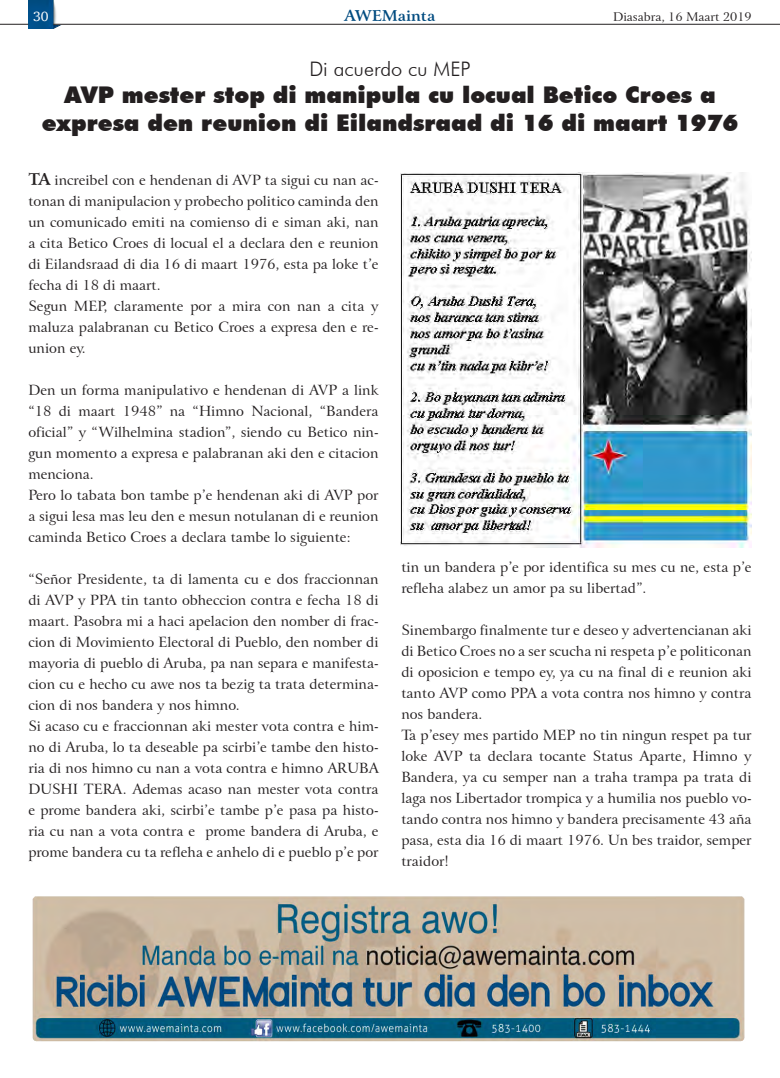
<style>
.page{position:relative;width:780px;height:1078px;background:#fff}
.page>*{position:absolute;margin:0;border:0;box-sizing:border-box;transform-origin:0 0}
.No_Spacing{font:900 23px/27.6px "Futura BT";color:#231f20;text-align:center}
.No_Spacing-2{font:300 20px "Futura BT";color:#231f20}
.t1{font:700 15px "Arrus BT";color:#004b80}
.Body_Text_14{font:14px/21px "Arrus BT";color:#231f20;text-align:justify}
.t2{font:14px "Charter ITCTT";color:#fff}
.t3{font:12px "Arrus BT";color:#231f20}
.s1{font-weight:700;font-size:16px}
</style>
<div class="page">
<img style="left:28px;top:0;width:33px;height:28px">
<svg style="left:0;top:24px;width:28px;height:1px"></svg>
<hr style="left:53px;top:24px;width:727px;height:1px;background:#231f20">
<img style="left:401px;top:172px;width:350px;height:375px">
<img style="left:32px;top:896px;width:713px;height:146px">
<p class="t2" style="left:33px;top:7px;width:17px">30</p>
<p class="t1" style="left:344px;top:7px;width:92px">AWEMainta</p>
<p class="t3" style="left:613px;top:9px;width:140px">Diasabra, 16 Maart 2019</p>
<p class="No_Spacing-2" style="left:309px;top:56px;width:163px">Di acuerdo cu MEP</p>
<p class="No_Spacing" style="left:42px;top:81px;width:698px">AVP mester stop di manipula cu locual Betico Croes a expresa den reunion di Eilandsraad di 16 di maart 1976</p>
<p class="Body_Text_14" style="left:28px;top:169px;width:352px"><span class="s1">TA</span> increibel con e hendenan di AVP ta sigui cu nan ac&shy;tonan di manipulacion y probecho politico caminda den un comunicado emiti na comienso di e siman aki, nan a cita Betico Croes di locual el a declara den e reunion di Eilandsraad di dia 16 di maart 1976, esta pa loke t’e fecha di 18 di maart.</p>
<p class="Body_Text_14" style="left:28px;top:295px;width:352px">Segun MEP, claramente por a mira con nan a cita y maluza palabranan cu Betico Croes a expresa den e re&shy;union ey.</p>
<p class="Body_Text_14" style="left:28px;top:379px;width:352px">Den un forma manipulativo e hendenan di AVP a link “18 di maart 1948” na “Himno Nacional, “Bandera oficial” y “Wilhelmina stadion”, siendo cu Betico nin&shy;gun momento a expresa e palabranan aki den e citacion menciona.</p>
<p class="Body_Text_14" style="left:28px;top:484px;width:352px">Pero lo tabata bon tambe p’e hendenan aki di AVP por a sigui lesa mas leu den e mesun notulanan di e reunion caminda Betico Croes a declara tambe lo siguiente:</p>
<p class="Body_Text_14" style="left:28px;top:568px;width:352px">“Señor Presidente, ta di lamenta cu e dos fraccionnan di AVP y PPA tin tanto obheccion contra e fecha 18 di maart. Pasobra mi a haci apelacion den nomber di frac&shy;cion di Movimiento Electoral di Pueblo, den nomber di mayoria di pueblo di Aruba, pa nan separa e manifesta&shy;cion cu e hecho cu awe nos ta bezig ta trata determina&shy;cion di nos bandera y nos himno.</p>
<p class="Body_Text_14" style="left:28px;top:715px;width:352px">Si acaso cu e fraccionnan aki mester vota contra e him&shy;no di Aruba, lo ta deseable pa scirbi’e tambe den histo&shy;ria di nos himno cu nan a vota contra e himno ARUBA DUSHI TERA. Ademas acaso nan mester vota contra e prome bandera aki, scirbi’e tambe p’e pasa pa histo&shy;ria cu nan a vota contra e prome bandera di Aruba, e prome bandera cu ta refleha e anhelo di e pueblo p’e por</p>
<p class="Body_Text_14" style="left:401px;top:556px;width:352px">tin un bandera p’e por identifica su mes cu ne, esta p’e refleha alabez un amor pa su libertad”.</p>
<p class="Body_Text_14" style="left:401px;top:619px;width:352px">Sinembargo finalmente tur e deseo y advertencianan aki di Betico Croes no a ser scucha ni respeta p’e politiconan di oposicion e tempo ey, ya cu na final di e reunion aki tanto AVP como PPA a vota contra nos himno y contra nos bandera.</p>
<p class="Body_Text_14" style="left:401px;top:724px;width:352px">Ta p’esey mes partido MEP no tin ningun respet pa tur loke AVP ta declara tocante Status Aparte, Himno y Bandera, ya cu semper nan a traha trampa pa trata di laga nos Libertador trompica y a humilia nos pueblo vo&shy;tando contra nos himno y bandera precisamente 43 aña pasa, esta dia 16 di maart 1976. Un bes traidor, semper traidor!</p>
</div>
